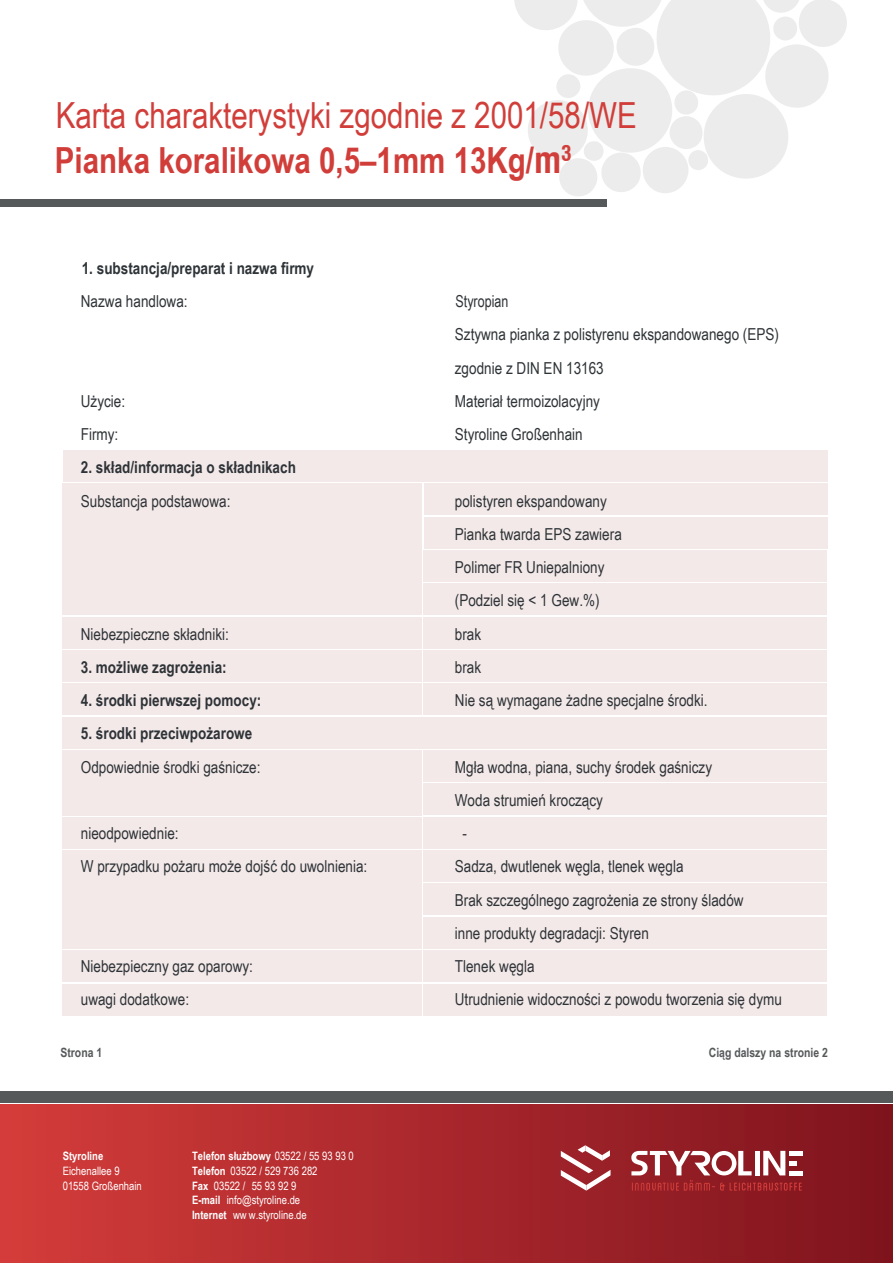
<style>
.page{position:relative;width:893px;height:1263px;background:#fff}
.page>*{position:absolute;margin:0;border:0;box-sizing:border-box;transform-origin:0 0}
.t1{font:36px/45px "Arial Narrow";color:#d13e3a}
.t2{font:16.5px/33.3px "Arial Narrow";color:#2e3337}
.t3{font:700 16.5px "Arial Narrow";color:#2e3337}
.t4{font:16.5px "Arial Narrow";color:#2e3337;scale:.92 1}
.t5{font:700 12.75px "Arial Narrow";color:#56595a}
.t6{font:11.55px/14.7px "Arial Narrow";color:#fff}
.t7{font:700 11.55px "Arial Narrow";color:#fff}
.s1{font-weight:700}
.s2{font-family:"Swiss 721 BT";font-weight:700;font-stretch:condensed}
</style>
<div class="page">
<div style="left:63px;top:483px;width:359px;height:132px;background:#f4e9e9"></div>
<div style="left:62px;top:617px;width:360px;height:31px;background:#f4e9e9"></div>
<div style="left:423px;top:617px;width:404px;height:31px;background:#f4e9e9"></div>
<svg style="left:514px;top:0;width:333px;height:196px"></svg>
<div style="left:0;top:200px;width:606px;height:7px;background:#56595a"></div>
<div style="left:62px;top:650px;width:360px;height:32px;background:#f4e9e9"></div>
<div style="left:423px;top:650px;width:404px;height:32px;background:#f4e9e9"></div>
<div style="left:62px;top:683px;width:360px;height:32px;background:#f4e9e9"></div>
<div style="left:423px;top:683px;width:404px;height:32px;background:#f4e9e9"></div>
<div style="left:62px;top:717px;width:765px;height:31px;background:#f4e9e9"></div>
<div style="left:62px;top:750px;width:360px;height:65px;background:#f4e9e9"></div>
<div style="left:423px;top:750px;width:404px;height:32px;background:#f4e9e9"></div>
<div style="left:423px;top:783px;width:404px;height:32px;background:#f4e9e9"></div>
<div style="left:62px;top:817px;width:360px;height:31px;background:#f4e9e9"></div>
<div style="left:423px;top:817px;width:404px;height:31px;background:#f4e9e9"></div>
<div style="left:62px;top:850px;width:360px;height:98px;background:#f4e9e9"></div>
<div style="left:423px;top:850px;width:404px;height:32px;background:#f4e9e9"></div>
<div style="left:423px;top:883px;width:404px;height:32px;background:#f4e9e9"></div>
<div style="left:423px;top:917px;width:404px;height:31px;background:#f4e9e9"></div>
<div style="left:62px;top:950px;width:360px;height:32px;background:#f4e9e9"></div>
<div style="left:423px;top:950px;width:404px;height:32px;background:#f4e9e9"></div>
<div style="left:62px;top:984px;width:360px;height:31px;background:#f4e9e9"></div>
<div style="left:423px;top:984px;width:404px;height:31px;background:#f4e9e9"></div>
<div style="left:423px;top:583px;width:404px;height:32px;background:#f4e9e9"></div>
<div style="left:423px;top:550px;width:404px;height:32px;background:#f4e9e9"></div>
<div style="left:424px;top:517px;width:403px;height:32px;background:#f4e9e9"></div>
<div style="left:424px;top:483px;width:403px;height:32px;background:#f4e9e9"></div>
<div style="left:63px;top:450px;width:764px;height:32px;background:#f4e9e9"></div>
<div style="left:0;top:1104px;width:893px;height:159px;background:linear-gradient(to right,#d33c3a,#7e131d)"></div>
<div style="left:0;top:1091px;width:893px;height:12px;background:#56595a"></div>
<svg style="left:561px;top:1145px;width:49px;height:45px"></svg>
<svg style="left:631px;top:1151px;width:171px;height:40px"></svg>
<h1 class="t1" style="left:55px;top:91px;width:583px">Karta charakterystyki zgodnie z 2001/58/WE<br><span class="s1">Pianka koralikowa 0,5–1mm 13Kg/</span><span class="s2">m</span><sup>3</sup></h1>
<p class="t3" style="left:82px;top:256px;width:234px">1. substancja/preparat i nazwa firmy</p>
<p class="t2" style="left:81px;top:284px;width:108px">Nazwa handlowa:</p>
<p class="t4" style="left:456px;top:289px;width:59px">Styropian</p>
<p class="t2" style="left:81px;top:384px;width:46px">Użycie:</p>
<p class="t2" style="left:81px;top:417px;width:39px">Firmy:</p>
<p class="t2" style="left:455px;top:317px;width:326px">Sztywna pianka z polistyrenu ekspandowanego (EPS) zgodnie z DIN EN 13163<br>Materiał termoizolacyjny<br>Styroline Großenhain</p>
<p class="t3" style="left:81px;top:455px;width:217px">2. skład/informacja o składnikach</p>
<p class="t2" style="left:81px;top:484px;width:151px">Substancja podstawowa:</p>
<p class="t2" style="left:455px;top:484px;width:168px">polistyren ekspandowany<br>Pianka twarda EPS zawiera<br>Polimer FR Uniepalniony (Podziel się &lt; 1 Gew.%)</p>
<p class="t2" style="left:81px;top:617px;width:150px">Niebezpieczne składniki:</p>
<p class="t2" style="left:455px;top:617px;width:28px">brak</p>
<p class="t3" style="left:81px;top:655px;width:147px">3. możliwe zagrożenia:</p>
<p class="t2" style="left:455px;top:650px;width:28px">brak</p>
<p class="t3" style="left:81px;top:688px;width:182px">4. środki pierwszej pomocy:</p>
<p class="t2" style="left:455px;top:683px;width:254px">Nie są wymagane żadne specjalne środki.</p>
<p class="t3" style="left:81px;top:721px;width:173px">5. środki przeciwpożarowe</p>
<p class="t2" style="left:81px;top:749px;width:181px">Odpowiednie środki gaśnicze:</p>
<p class="t2" style="left:455px;top:749px;width:259px">Mgła wodna, piana, suchy środek gaśniczy<br>Woda strumień kroczący</p>
<p class="t2" style="left:81px;top:816px;width:99px">nieodpowiednie:</p>
<p class="t2" style="left:462px;top:816px;width:6px">-</p>
<p class="t2" style="left:81px;top:849px;width:288px">W przypadku pożaru może dojść do uwolnienia:</p>
<p class="t2" style="left:455px;top:849px;width:290px">Sadza, dwutlenek węgla, tlenek węgla<br>Brak szczególnego zagrożenia ze strony śladów inne produkty degradacji: Styren</p>
<p class="t2" style="left:81px;top:949px;width:174px">Niebezpieczny gaz oparowy:</p>
<p class="t2" style="left:455px;top:949px;width:81px">Tlenek węgla</p>
<p class="t2" style="left:81px;top:982px;width:110px">uwagi dodatkowe:</p>
<p class="t2" style="left:455px;top:982px;width:329px">Utrudnienie widoczności z powodu tworzenia się dymu</p>
<p class="t5" style="left:60px;top:1043px;width:43px">Strona 1</p>
<p class="t5" style="left:709px;top:1043px;width:121px">Ciąg dalszy na stronie 2</p>
<p class="t7" style="left:63px;top:1147px;width:42px">Styroline</p>
<p class="t6" style="left:63px;top:1163px;width:81px">Eichenallee 9<br>01558 Großenhain</p>
<p class="t6" style="left:192px;top:1148px;width:163px"><span class="s1">Telefon służbowy</span> 03522 / 55 93 93 0<br><span class="s1">Telefon</span> 03522 / 529 736 282<br><span class="s1">Fax</span> 03522 / 55 93 92 9<br><span class="s1">E-mail</span> info@styroline.de<br><span class="s1">Internet</span> ww w.styroline.de</p>
</div>
